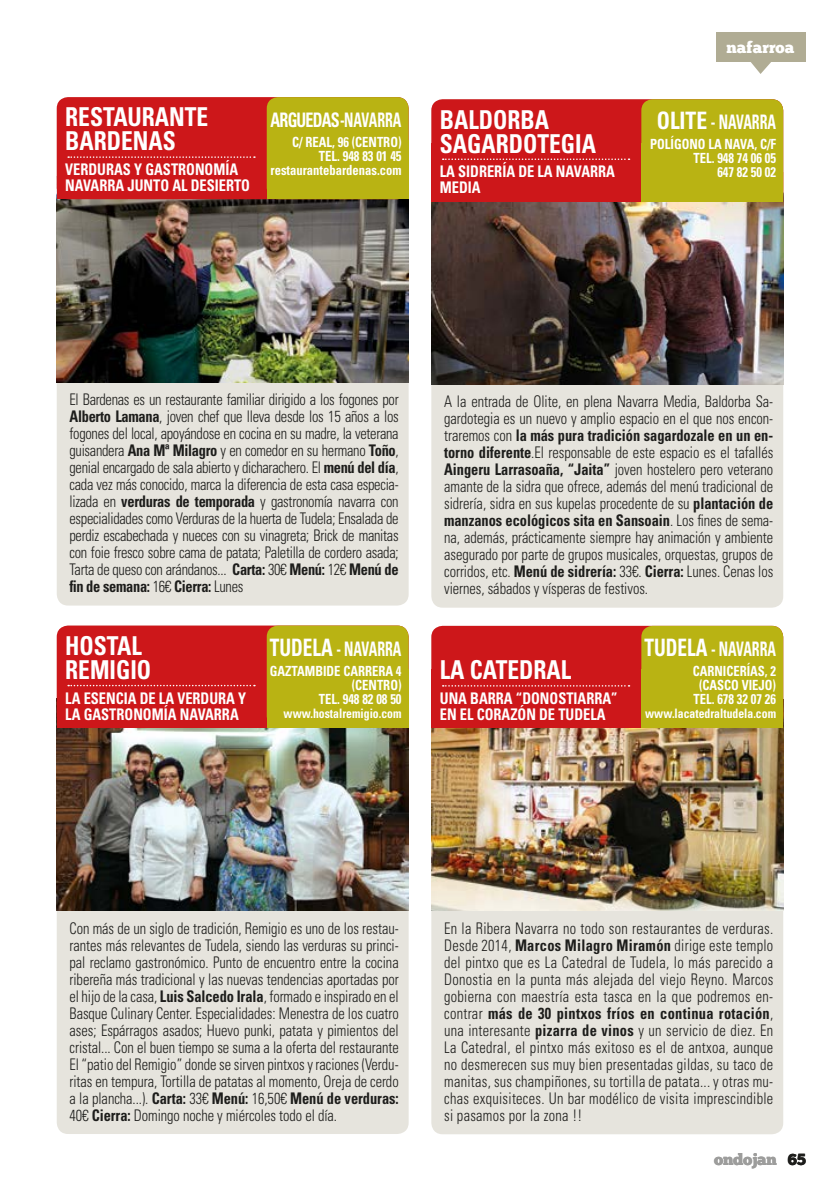
<style>
.page{position:relative;width:840px;height:1191px;background:#fff}
.page>*{position:absolute;margin:0;border:0;box-sizing:border-box;transform-origin:0 0}
.t1{font:700 condensed 26px/24px "Univers";color:#fff;scale:.9 1}
.t2{font:700 condensed 20px "Univers";color:#fff;scale:.7 1}
.t3{font:700 condensed 20px "Univers";letter-spacing:-.05em;color:#fff;scale:.8 1}
.t4{font:300 condensed 16px/17px "Univers";letter-spacing:-.005em;color:#1d1d1b;text-align:justify;scale:.9 1}
.t5{font:700 condensed 16px/16px "Univers";color:#fff;scale:.9 1}
.t6{font:16px "Chunk Five Ex";letter-spacing:-.02em;color:#9d9d9c}
.t7{font:16px "Chunk Five Ex";color:#fff}
.t8{font:700 condensed 14px/14px "Univers";color:#fff;text-align:right;scale:.9 1}
.t9{font:700 condensed 13px "Univers";color:#fff;scale:.9 1}
.s1{font-size:24px}
.s2{font-weight:700}
.s3{color:#1d1d1b}
</style>
<div class="page">
<svg style="left:751px;top:62px;width:19px;height:12px"></svg>
<div style="left:715px;top:32px;width:90px;height:30px;background:#b0ac94"></div>
<div style="left:431px;top:99px;width:351px;height:508px;background:#e6e4dd;border-radius:11px"></div>
<img style="left:431px;top:201px;width:351px;height:183px">
<div style="left:431px;top:99px;width:351px;height:102px;background:#cd171a;border-radius:11px"></div>
<div style="left:431px;top:143px;width:351px;height:58px;background:#cd171a"></div>
<div style="left:641px;top:99px;width:141px;height:102px;background:#b9b313;border-radius:11px"></div>
<div style="left:641px;top:143px;width:141px;height:58px;background:#b9b313"></div>
<svg style="left:442px;top:158px;width:187px;height:2px"></svg>
<div style="left:57px;top:625px;width:351px;height:509px;background:#e6e4dd;border-radius:11px"></div>
<img style="left:57px;top:727px;width:351px;height:183px">
<div style="left:57px;top:625px;width:351px;height:102px;background:#cd171a;border-radius:11px"></div>
<div style="left:57px;top:669px;width:351px;height:58px;background:#cd171a"></div>
<div style="left:266px;top:625px;width:142px;height:102px;background:#b9b313;border-radius:11px"></div>
<div style="left:266px;top:669px;width:142px;height:58px;background:#b9b313"></div>
<svg style="left:68px;top:685px;width:187px;height:1px"></svg>
<div style="left:57px;top:97px;width:351px;height:508px;background:#e6e4dd;border-radius:11px"></div>
<img style="left:57px;top:199px;width:351px;height:183px">
<div style="left:57px;top:97px;width:351px;height:102px;background:#cd171a;border-radius:11px"></div>
<div style="left:57px;top:141px;width:351px;height:58px;background:#cd171a"></div>
<div style="left:266px;top:97px;width:142px;height:102px;background:#b9b313;border-radius:11px"></div>
<div style="left:266px;top:141px;width:142px;height:58px;background:#b9b313"></div>
<svg style="left:68px;top:156px;width:187px;height:2px"></svg>
<div style="left:431px;top:626px;width:351px;height:508px;background:#e6e4dd;border-radius:11px"></div>
<img style="left:431px;top:728px;width:351px;height:183px">
<div style="left:431px;top:626px;width:351px;height:102px;background:#cd171a;border-radius:11px"></div>
<div style="left:431px;top:669px;width:351px;height:59px;background:#cd171a"></div>
<div style="left:641px;top:626px;width:141px;height:102px;background:#b9b313;border-radius:11px"></div>
<div style="left:641px;top:669px;width:141px;height:59px;background:#b9b313"></div>
<svg style="left:442px;top:685px;width:187px;height:1px"></svg>
<h1 class="t1" style="left:65px;top:105px;width:160px">RESTAURANTE<br>BARDENAS</h1>
<p class="t5" style="left:65px;top:161px;width:207px">VERDURAS Y GASTRONOMÍA<br>NAVARRA JUNTO AL DESIERTO</p>
<p class="t3" style="left:270px;top:108px;width:165px">ARGUEDAS-NAVARRA</p>
<p class="t8" style="left:270px;top:135px;width:147px">C/ REAL, 96 (CENTRO)<br>TEL. 948 83 01 45 restaurantebardenas.com</p>
<h1 class="t1" style="left:439px;top:107px;width:175px">BALDORBA<br>SAGARDOTEGIA</h1>
<p class="t5" style="left:439px;top:164px;width:196px">LA SIDRERÍA DE LA NAVARRA<br>MEDIA</p>
<p class="t7" style="left:726px;top:35px;width:69px">nafarroa</p>
<p class="t2" style="left:656px;top:110px;width:172px"><span class="s1">OLITE</span> - NAVARRA</p>
<p class="t8" style="left:650px;top:137px;width:141px">POLÍGONO LA NAVA, C/F<br>TEL. 948 74 06 05<br>647 82 50 02</p>
<p class="t4" style="left:69px;top:391px;width:367px">El Bardenas es un restaurante familiar dirigido a los fogones por <span class="s2">Alberto Lamana</span>, joven chef que lleva desde los 15 años a los fogones del local, apoyándose en cocina en su madre, la veterana guisandera <span class="s2">Ana Mª Milagro</span> y en comedor en su hermano <span class="s2">Toño</span>, genial encargado de sala abierto y dicharachero. El <span class="s2">menú del día</span>, cada vez más conocido, marca la diferencia de esta casa especia&shy;lizada en <span class="s2">verduras de temporada</span> y gastronomía navarra con especialidades como Verduras de la huerta de Tudela; Ensalada de perdiz escabechada y nueces con su vinagreta; Brick de manitas con foie fresco sobre cama de patata; Paletilla de cordero asada; Tarta de queso con arándanos... <span class="s2">Carta:</span> 30€ <span class="s2">Menú:</span> 12€ <span class="s2">Menú de fin de semana:</span> 16€ <span class="s2">Cierra:</span> Lunes</p>
<h1 class="t1" style="left:65px;top:633px;width:97px">HOSTAL<br>REMIGIO</h1>
<p class="t5" style="left:65px;top:690px;width:202px">LA ESENCIA DE LA VERDURA Y<br>LA GASTRONOMÍA NAVARRA</p>
<p class="t2" style="left:270px;top:636px;width:189px"><span class="s1">TUDELA</span> - NAVARRA</p>
<p class="t8" style="left:270px;top:663px;width:148px">GAZTAMBIDE CARRERA 4 (CENTRO)<br>TEL. 948 82 08 50</p>
<p class="t9" style="left:283px;top:705px;width:132px">www.hostalremigio.com</p>
<p class="t4" style="left:444px;top:393px;width:367px">A la entrada de Olite, en plena Navarra Media, Baldorba Sa&shy;gardotegia es un nuevo y amplio espacio en el que nos encon&shy;traremos con <span class="s2">la más pura tradición sagardozale en un en&shy;torno diferente</span>.El responsable de este espacio es el tafallés <span class="s2">Aingeru Larrasoaña, “Jaita”</span> joven hostelero pero veterano amante de la sidra que ofrece, además del menú tradicional de sidrería, sidra en sus kupelas procedente de su <span class="s2">plantación de manzanos ecológicos sita en Sansoain</span>. Los fines de sema&shy;na, además, prácticamente siempre hay animación y ambiente asegurado por parte de grupos musicales, orquestas, grupos de corridos, etc. <span class="s2">Menú de sidrería:</span> 33€. <span class="s2">Cierra:</span> Lunes. Cenas los viernes, sábados y vísperas de festivos.</p>
<h1 class="t1" style="left:439px;top:658px;width:147px">LA CATEDRAL</h1>
<p class="t5" style="left:439px;top:690px;width:199px">UNA BARRA “DONOSTIARRA”<br>EN EL CORAZÓN DE TUDELA</p>
<p class="t2" style="left:644px;top:636px;width:189px"><span class="s1">TUDELA</span> - NAVARRA</p>
<p class="t8" style="left:692px;top:664px;width:94px;text-align:center">CARNICERÍAS, 2 (CASCO VIEJO)<br>TEL. 678 32 07 26</p>
<p class="t9" style="left:644px;top:705px;width:147px">www.lacatedraltudela.com</p>
<p class="t4" style="left:69px;top:919px;width:367px">Con más de un siglo de tradición, Remigio es uno de los restau&shy;rantes más relevantes de Tudela, siendo las verduras su princi&shy;pal reclamo gastronómico. Punto de encuentro entre la cocina ribereña más tradicional y las nuevas tendencias aportadas por el hijo de la casa, <span class="s2">Luis Salcedo Irala</span>, formado e inspirado en el Basque Culinary Center. Especialidades: Menestra de los cuatro ases; Espárragos asados; Huevo punki, patata y pimientos del cristal... Con el buen tiempo se suma a la oferta del restaurante El “patio del Remigio” donde se sirven pintxos y raciones (Verdu&shy;ritas en tempura, Tortilla de patatas al momento, Oreja de cerdo a la plancha...). <span class="s2">Carta:</span> 33€ <span class="s2">Menú:</span> 16,50€ <span class="s2">Menú de verduras:<br></span>40€ <span class="s2">Cierra:</span> Domingo noche y miércoles todo el día.</p>
<p class="t4" style="left:444px;top:919px;width:367px">En la Ribera Navarra no todo son restaurantes de verduras.<br>Desde 2014, <span class="s2">Marcos Milagro Miramón</span> dirige este templo del pintxo que es La Catedral de Tudela, lo más parecido a Donostia en la punta más alejada del viejo Reyno. Marcos gobierna con maestría esta tasca en la que podremos en&shy;contrar <span class="s2">más de 30 pintxos fríos en continua rotación</span>, una interesante <span class="s2">pizarra de vinos</span> y un servicio de diez. En La Catedral, el pintxo más exitoso es el de antxoa, aunque no desmerecen sus muy bien presentadas gildas, su taco de manitas, sus champiñones, su tortilla de patata... y otras mu&shy;chas exquisiteces. Un bar modélico de visita imprescindible si pasamos por la zona !!</p>
<p class="t6" style="left:713px;top:1147px;width:93px">ondojan <span class="s3">65</span></p>
</div>
